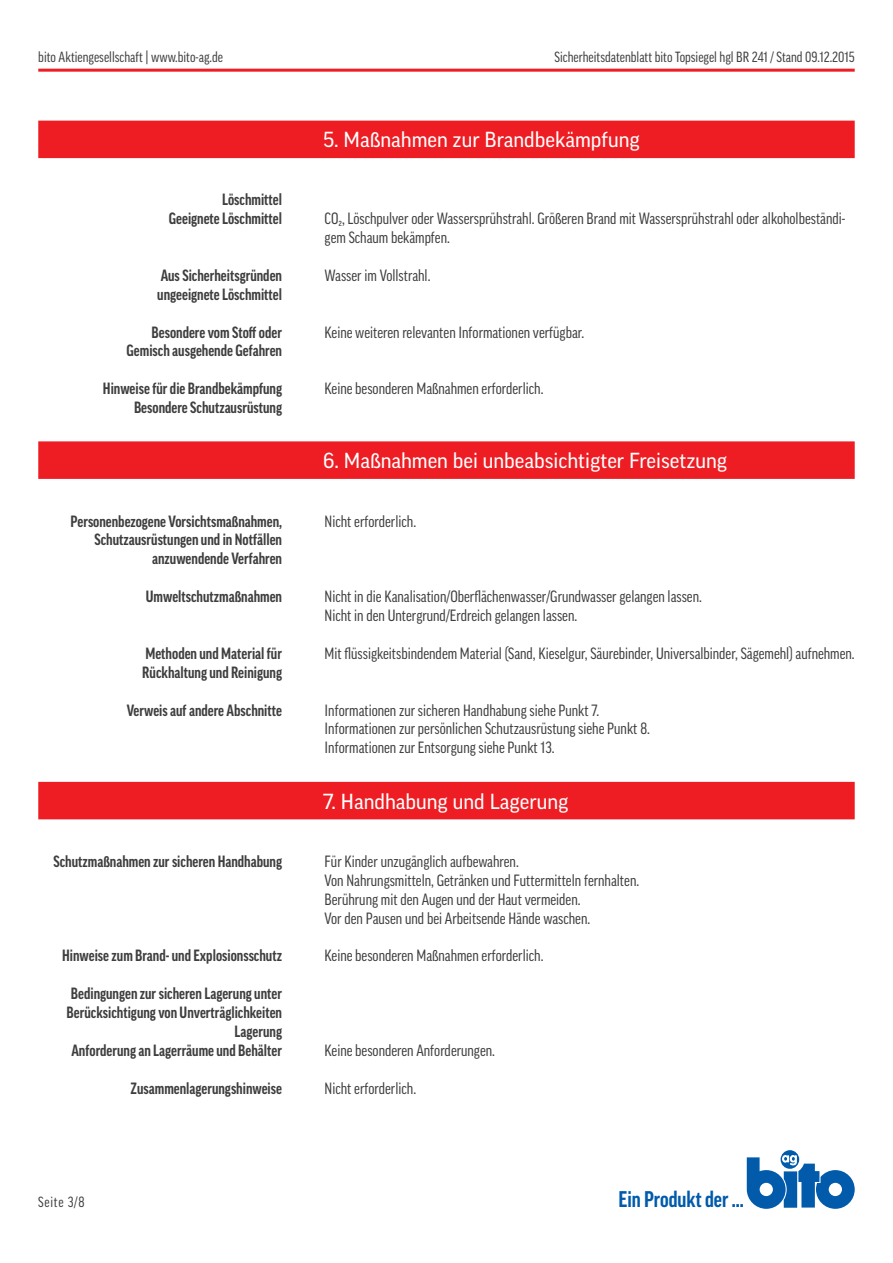
<style>
.page{position:relative;width:893px;height:1263px;background:#fff}
.page>*{position:absolute;margin:0;border:0;box-sizing:border-box;transform-origin:0 0}
.t1{font:700 condensed 21.9px "Good Pro";color:#015aaa}
.roter_Balken{font:21px "Good Pro";color:#fff}
.Inhalt{font:condensed 15.75px/18.9px "Good Pro";color:#3e3e3f}
.Auflistung{font:700 condensed 15.75px/18.9px "Good Pro";color:#3e3e3f;text-align:right}
.Produkt{font:condensed 14.25px "Good Pro";color:#3e3e3f}
.Adresse{font:condensed 14.25px "Good Pro";letter-spacing:.05em;color:#3e3e3f}
</style>
<div class="page">
<hr style="left:38px;top:69px;width:817px;height:3px;background:#ee1d23">
<svg style="left:781px;top:1150px;width:18px;height:19px"></svg>
<svg style="left:747px;top:1155px;width:108px;height:54px"></svg>
<div style="left:38px;top:121px;width:817px;height:37px;background:#ee1d23"></div>
<div style="left:38px;top:441px;width:817px;height:38px;background:#ee1d23"></div>
<div style="left:38px;top:782px;width:817px;height:37px;background:#ee1d23"></div>
<p class="Produkt" style="left:38px;top:49px;width:186px">bito Aktiengesellschaft | www.bito-ag.de</p>
<p class="Auflistung" style="left:222px;top:190px;width:61px">Löschmittel</p>
<p class="Auflistung" style="left:169px;top:209px;width:115px">Geeignete Löschmittel</p>
<p class="Auflistung" style="left:161px;top:266px;width:123px">Aus Sicherheitsgründen</p>
<p class="Auflistung" style="left:157px;top:285px;width:126px">ungeeignete Löschmittel</p>
<p class="Auflistung" style="left:152px;top:322px;width:132px">Besondere vom Stoff oder</p>
<p class="Auflistung" style="left:127px;top:341px;width:157px">Gemisch ausgehende Gefahren</p>
<p class="Auflistung" style="left:103px;top:379px;width:181px">Hinweise für die Brandbekämpfung</p>
<p class="Auflistung" style="left:134px;top:398px;width:150px">Besondere Schutzausrüstung</p>
<p class="Auflistung" style="left:71px;top:511px;width:213px">Personenbezogene Vorsichtsmaßnahmen,<br>Schutzausrüstungen und in Notfällen</p>
<p class="Auflistung" style="left:152px;top:549px;width:131px">anzuwendende Verfahren</p>
<p class="Auflistung" style="left:146px;top:587px;width:138px">Umweltschutzmaßnahmen</p>
<p class="Auflistung" style="left:145px;top:644px;width:138px">Methoden und Material für</p>
<p class="Auflistung" style="left:142px;top:663px;width:141px">Rückhaltung und Reinigung</p>
<p class="Auflistung" style="left:127px;top:700px;width:157px">Verweis auf andere Abschnitte</p>
<p class="Auflistung" style="left:53px;top:852px;width:230px">Schutzmaßnahmen zur sicheren Handhabung</p>
<p class="Auflistung" style="left:62px;top:946px;width:221px">Hinweise zum Brand- und Explosionsschutz</p>
<p class="Auflistung" style="left:67px;top:984px;width:217px;text-align:left">Bedingungen zur sicheren Lagerung unter<br>Berücksichtigung von Unverträglichkeiten</p>
<p class="Auflistung" style="left:235px;top:1022px;width:49px">Lagerung</p>
<p class="Auflistung" style="left:71px;top:1041px;width:212px">Anforderung an Lagerräume und Behälter</p>
<p class="Auflistung" style="left:131px;top:1078px;width:153px">Zusammenlagerungshinweise</p>
<p class="Adresse" style="left:38px;top:1194px;width:48px">Seite 3/8</p>
<p class="Produkt" style="left:554px;top:49px;width:302px">Sicherheitsdatenblatt bito Topsiegel hgl BR 241 / Stand 09.12.2015</p>
<p class="roter_Balken" style="left:323px;top:128px;width:318px">5. Maßnahmen zur Brandbekämpfung</p>
<p class="Inhalt" style="left:325px;top:209px;width:522px">CO₂, Löschpulver oder Wassersprühstrahl. Größeren Brand mit Wassersprühstrahl oder alkoholbeständi&shy;gem Schaum bekämpfen.</p>
<p class="Inhalt" style="left:325px;top:266px;width:107px">Wasser im Vollstrahl.</p>
<p class="Inhalt" style="left:325px;top:322px;width:261px">Keine weiteren relevanten Informationen verfügbar.</p>
<p class="Inhalt" style="left:325px;top:379px;width:220px">Keine besonderen Maßnahmen erforderlich.</p>
<p class="roter_Balken" style="left:323px;top:449px;width:405px">6. Maßnahmen bei unbeabsichtigter Freisetzung</p>
<p class="Inhalt" style="left:325px;top:511px;width:93px">Nicht erforderlich.</p>
<p class="Inhalt" style="left:325px;top:587px;width:379px">Nicht in die Kanalisation/Oberflächenwasser/Grundwasser gelangen lassen.</p>
<p class="Inhalt" style="left:325px;top:606px;width:254px">Nicht in den Untergrund/Erdreich gelangen lassen.</p>
<p class="Inhalt" style="left:325px;top:644px;width:532px">Mit flüssigkeitsbindendem Material (Sand, Kieselgur, Säurebinder, Universalbinder, Sägemehl) aufnehmen.</p>
<p class="Inhalt" style="left:325px;top:700px;width:276px">Informationen zur sicheren Handhabung siehe Punkt 7.</p>
<p class="Inhalt" style="left:325px;top:719px;width:327px">Informationen zur persönlichen Schutzausrüstung siehe Punkt 8.</p>
<p class="Inhalt" style="left:325px;top:738px;width:232px">Informationen zur Entsorgung siehe Punkt 13.</p>
<p class="roter_Balken" style="left:323px;top:789px;width:247px">7. Handhabung und Lagerung</p>
<p class="Inhalt" style="left:325px;top:852px;width:196px">Für Kinder unzugänglich aufbewahren.</p>
<p class="Inhalt" style="left:325px;top:871px;width:316px">Von Nahrungsmitteln, Getränken und Futtermitteln fernhalten.</p>
<p class="Inhalt" style="left:325px;top:889px;width:257px">Berührung mit den Augen und der Haut vermeiden.</p>
<p class="Inhalt" style="left:325px;top:908px;width:267px">Vor den Pausen und bei Arbeitsende Hände waschen.</p>
<p class="Inhalt" style="left:325px;top:946px;width:220px">Keine besonderen Maßnahmen erforderlich.</p>
<p class="Inhalt" style="left:325px;top:1041px;width:172px">Keine besonderen Anforderungen.</p>
<p class="Inhalt" style="left:325px;top:1078px;width:93px">Nicht erforderlich.</p>
<h1 class="t1" style="left:618px;top:1187px;width:127px">Ein Produkt der ...</h1>
</div>
